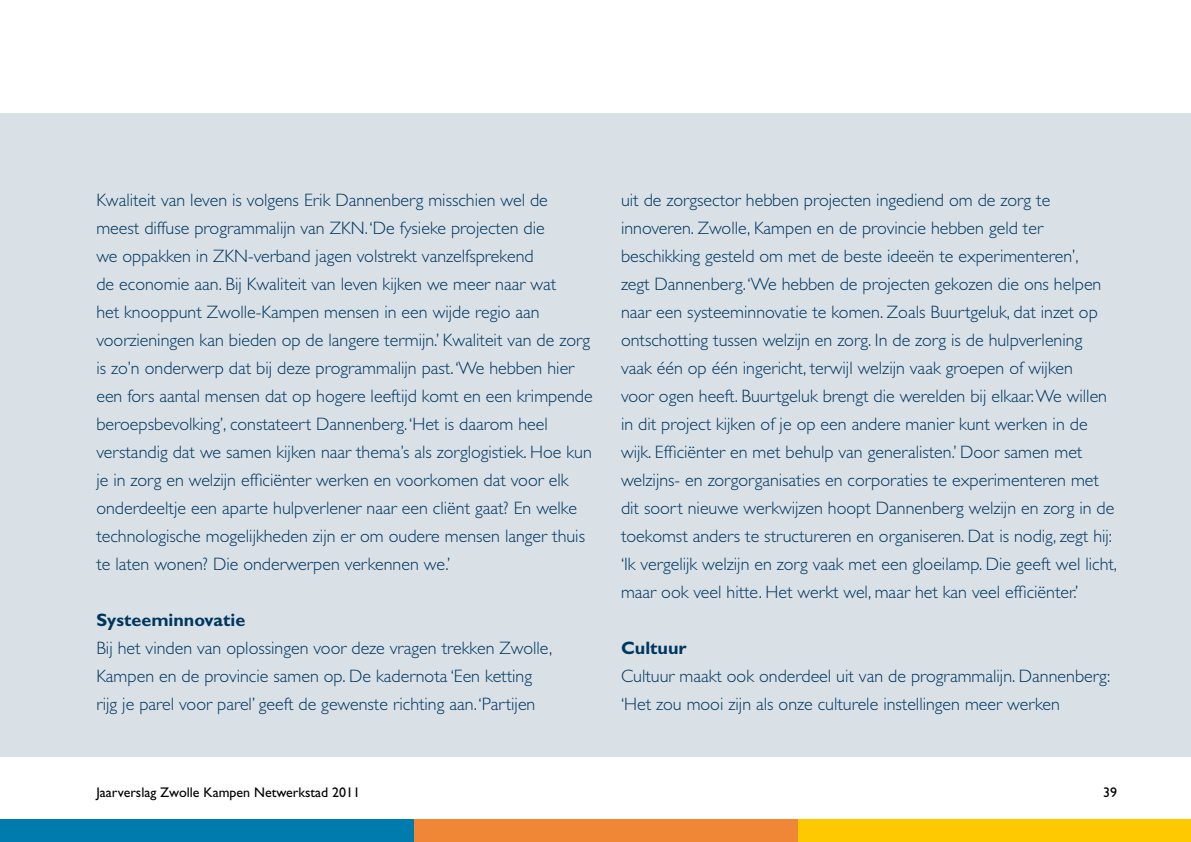
<style>
.page{position:relative;width:1191px;height:842px;background:#fff}
.page>*{position:absolute;margin:0;border:0;box-sizing:border-box;transform-origin:0 0}
.t1{font:300 18px/28px "Gill Sans";color:#00355e}
.t2{font:700 18px "Gill Sans";color:#00355e}
.t3{font:14px "Gill Sans";color:#000}
</style>
<div class="page">
<div style="left:0;top:113px;width:1191px;height:644px;background:#d9e1e7"></div>
<div style="left:413px;top:819px;width:385px;height:23px;background:#f08737"></div>
<div style="left:798px;top:819px;width:393px;height:23px;background:#fec900"></div>
<div style="left:0;top:819px;width:413px;height:23px;background:#007bae"></div>
<p class="t1" style="left:96px;top:186px;width:498px">Kwaliteit van leven is volgens Erik Dannenberg misschien wel de meest diffuse programmalijn van ZKN. ‘De fysieke projecten die<br>we oppakken in ZKN-verband jagen volstrekt vanzelfsprekend<br>de economie aan. Bij Kwaliteit van leven kijken we meer naar wat<br>het knooppunt Zwolle-Kampen mensen in een wijde regio aan voorzieningen kan bieden op de langere termijn.’ Kwaliteit van de zorg is zo’n onderwerp dat bij deze programmalijn past. ‘We hebben hier een fors aantal mensen dat op hogere leeftijd komt en een krimpende beroepsbevolking’, constateert Dannenberg. ‘Het is daarom heel verstandig dat we samen kijken naar thema’s als zorglogistiek. Hoe kun je in zorg en welzijn efficiënter werken en voorkomen dat voor elk onderdeeltje een aparte hulpverlener naar een cliënt gaat? En welke technologische mogelijkheden zijn er om oudere mensen langer thuis te laten wonen? Die onderwerpen verkennen we.’</p>
<p class="t2" style="left:96px;top:609px;width:150px">Systeeminnovatie</p>
<p class="t1" style="left:96px;top:634px;width:457px">Bij het vinden van oplossingen voor deze vragen trekken Zwolle,<br>Kampen en de provincie samen op. De kadernota ‘Een ketting rijg je parel voor parel’ geeft de gewenste richting aan. ‘Partijen</p>
<p class="t1" style="left:621px;top:186px;width:497px">uit de zorgsector hebben projecten ingediend om de zorg te innoveren. Zwolle, Kampen en de provincie hebben geld ter beschikking gesteld om met de beste ideeën te experimenteren’,<br>zegt Dannenberg. ‘We hebben de projecten gekozen die ons helpen naar een systeeminnovatie te komen. Zoals Buurtgeluk, dat inzet op ontschotting tussen welzijn en zorg. In de zorg is de hulpverlening vaak één op één ingericht, terwijl welzijn vaak groepen of wijken<br>voor ogen heeft. Buurtgeluk brengt die werelden bij elkaar. We willen in dit project kijken of je op een andere manier kunt werken in de wijk. Efficiënter en met behulp van generalisten.’ Door samen met welzijns- en zorgorganisaties en corporaties te experimenteren met dit soort nieuwe werkwijzen hoopt Dannenberg welzijn en zorg in de toekomst anders te structureren en organiseren. Dat is nodig, zegt hij: ‘Ik vergelijk welzijn en zorg vaak met een gloeilamp. Die geeft wel licht, maar ook veel hitte. Het werkt wel, maar het kan veel efficiënter.’</p>
<p class="t2" style="left:621px;top:637px;width:67px">Cultuur</p>
<p class="t1" style="left:621px;top:662px;width:490px">Cultuur maakt ook onderdeel uit van de programmalijn. Dannenberg: ‘Het zou mooi zijn als onze culturele instellingen meer werken</p>
<p class="t3" style="left:96px;top:784px;width:265px">Jaarverslag Zwolle Kampen Netwerkstad 2011</p>
<p class="t3" style="left:1103px;top:784px;width:15px">39</p>
</div>
